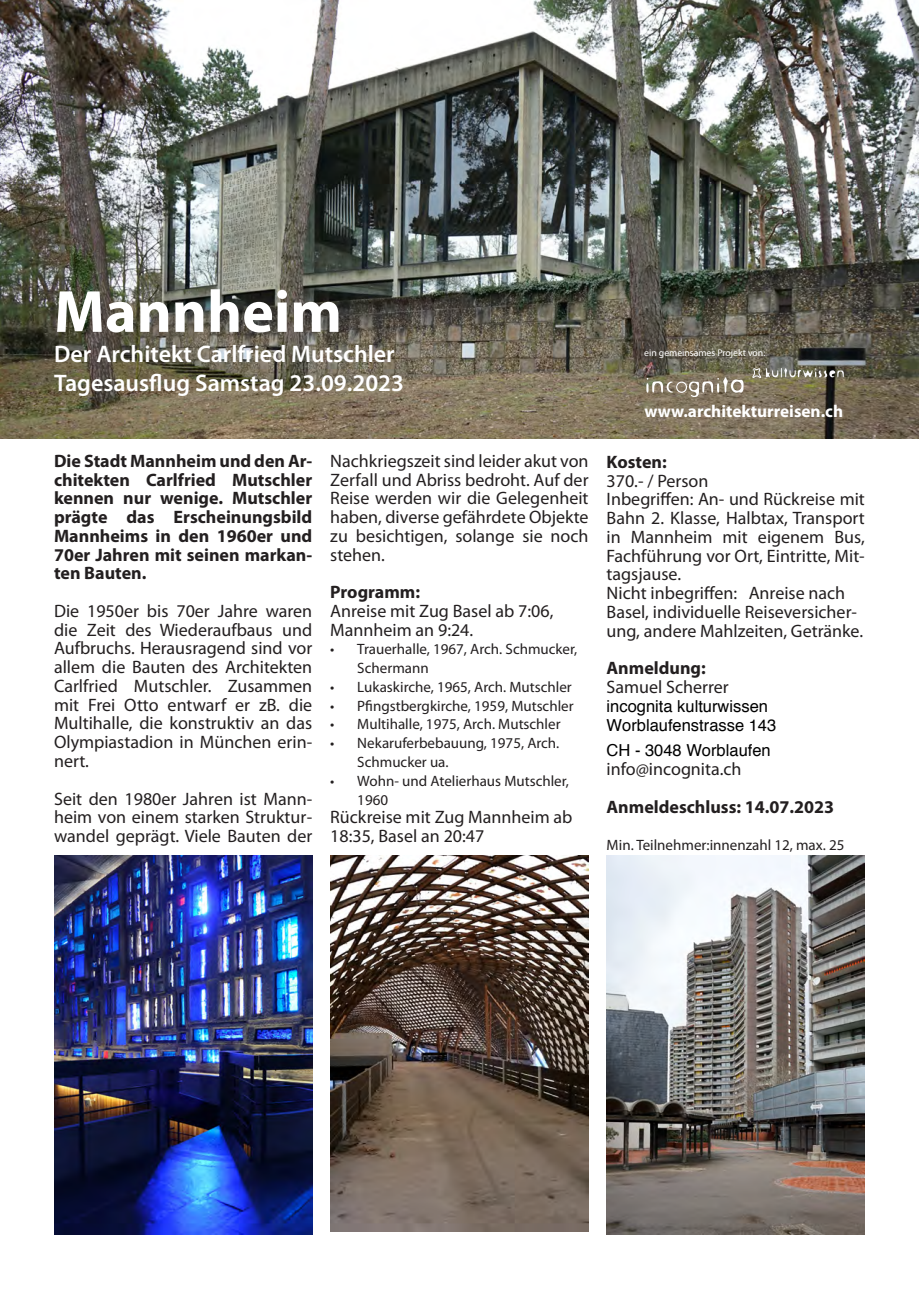
<style>
.page{position:relative;width:919px;height:1289px;background:#fff}
.page>*{position:absolute;margin:0;border:0;box-sizing:border-box;transform-origin:0 0}
.t1{font:700 60px "Myriad Pro";color:#fff}
.t2{font:600 24px/28.8px "Myriad Pro";color:#fff}
.t3{font:18px/18.8px "Myriad Pro";color:#231f20;text-align:justify}
.t4{font:700 18px/18.8px "Myriad Pro";color:#231f20;text-align:justify}
.t5{font:700 17.25px "Myriad Pro";color:#fff}
.t6{font:16.5px/18.8px "Helvetica";color:#000}
.t7{font:15px/18.8px "Myriad Pro";color:#231f20}
.t8{font:9.75px "Myriad Pro";color:#fff}
</style>
<div class="page">
<img style="left:0;top:0;width:918px;height:439px">
<svg style="left:646px;top:377px;width:97px;height:20px;background:#9b9180"></svg>
<svg style="left:752px;top:368px;width:91px;height:10px"></svg>
<img style="left:54px;top:855px;width:258px;height:379px">
<img style="left:330px;top:855px;width:258px;height:376px">
<img style="left:606px;top:855px;width:258px;height:379px">
<h1 class="t1" style="left:54px;top:287px;width:289px">Mannheim</h1>
<h2 class="t2" style="left:54px;top:341px;width:351px">Der Architekt Carlfried Mutschler<br>Tagesausflug Samstag 23.09.2023</h2>
<p class="t4" style="left:54px;top:453px;width:260px">Die Stadt Mannheim und den Ar‐ chitekten Carlfried Mutschler kennen nur wenige. Mutschler prägte das Erscheinungsbild Mannheims in den 1960er und 70er Jahren mit seinen markan&shy;ten Bauten.</p>
<p class="t3" style="left:54px;top:603px;width:260px">Die 1950er bis 70er Jahre waren die Zeit des Wiederaufbaus und Aufbruchs. Herausragend sind vor allem die Bauten des Architekten Carlfried Mutschler. Zusammen mit Frei Otto entwarf er zB. die Multihalle, die konstruktiv an das Olympiastadion in München erin‐ nert.</p>
<p class="t3" style="left:54px;top:790px;width:260px">Seit den 1980er Jahren ist Mann&shy;heim von einem starken Struktur‐ wandel geprägt. Viele Bauten der</p>
<p class="t3" style="left:330px;top:453px;width:260px">Nachkriegszeit sind leider akut von Zerfall und Abriss bedroht. Auf der Reise werden wir die Gelegenheit haben, diverse gefährdete Objekte zu besichtigen, solange sie noch stehen.</p>
<p class="t4" style="left:330px;top:584px;width:91px">Programm:</p>
<p class="t3" style="left:330px;top:603px;width:225px">Anreise mit Zug Basel ab 7:06,<br>Mannheim an 9:24.</p>
<p class="t7" style="left:357px;top:641px;width:221px;text-indent:-27px">• Trauerhalle, 1967, Arch. Schmucker,<br>Schermann</p>
<p class="t7" style="left:330px;top:679px;width:243px">• Lukaskirche, 1965, Arch. Mutschler</p>
<p class="t7" style="left:330px;top:697px;width:245px">• Pfingstbergkirche, 1959, Mutschler</p>
<p class="t7" style="left:330px;top:716px;width:232px">• Multihalle, 1975, Arch. Mutschler</p>
<p class="t7" style="left:357px;top:735px;width:203px;text-indent:-27px">• Nekaruferbebauung, 1975, Arch.<br>Schmucker ua.</p>
<p class="t7" style="left:357px;top:772px;width:213px;text-indent:-27px">• Wohn- und Atelierhaus Mutschler,<br>1960</p>
<p class="t3" style="left:330px;top:809px;width:244px">Rückreise mit Zug Mannheim ab<br>18:35, Basel an 20:47</p>
<p class="t8" style="left:644px;top:349px;width:123px">ein gemeinsames Projekt von:</p>
<p class="t5" style="left:644px;top:404px;width:200px">www.architekturreisen.ch</p>
<p class="t4" style="left:606px;top:454px;width:62px">Kosten:</p>
<p class="t3" style="left:606px;top:473px;width:260px;text-align:left">370.- / Person<br>Inbegriffen: An- und Rückreise mit<br>Bahn 2. Klasse, Halbtax, Transport in Mannheim mit eigenem Bus,<br>Fachführung vor Ort, Eintritte, Mit‐ tagsjause.<br>Nicht inbegriffen: Anreise nach<br>Basel, individuelle Reiseversicher‐ ung, andere Mahlzeiten, Getränke.</p>
<p class="t4" style="left:606px;top:660px;width:101px">Anmeldung:</p>
<p class="t3" style="left:606px;top:679px;width:124px">Samuel Scherrer</p>
<p class="t6" style="left:606px;top:697px;width:171px">incognita kulturwissen<br>Worblaufenstrasse 143</p>
<p class="t6" style="left:606px;top:742px;width:166px">CH - 3048 Worblaufen</p>
<p class="t3" style="left:606px;top:761px;width:136px">info@incognita.ch</p>
<p class="t4" style="left:606px;top:798px;width:229px">Anmeldeschluss: 14.07.2023</p>
<p class="t7" style="left:606px;top:837px;width:239px">Min. Teilnehmer:innenzahl 12, max. 25</p>
</div>
